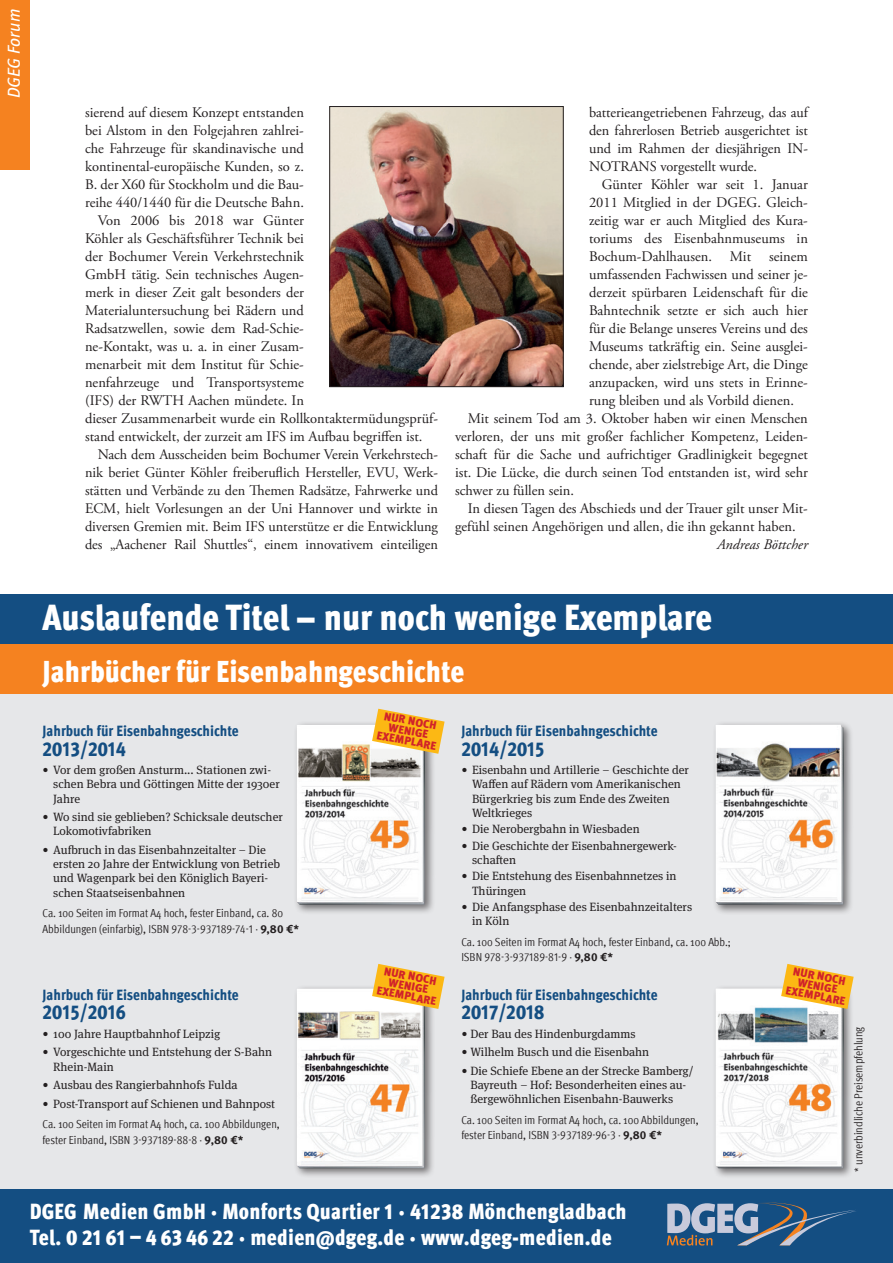
<style>
.page{position:relative;width:893px;height:1263px;background:#fff}
.page>*{position:absolute;margin:0;border:0;box-sizing:border-box;transform-origin:0 0}
.Sparte{font:900 condensed 36px "Meta Pro";color:#fff}
.Sparte-2{font:900 condensed 30px "Meta Pro";color:#fff}
.t1{font:900 condensed 21.75px "Meta Pro";letter-spacing:.01em;color:#fff}
.VP_Buchtitel_Meta{font:800 condensed 20.25px "Meta Pro";color:#144e82}
.t2{font:italic 17.25px "Meta Pro";color:#fff}
.VP_Buchtitel_Meta-2{font:800 condensed 15px "Meta Pro";color:#144e82}
.FT{font:14.7px/18px "Adobe Garamond Pro";color:#231f20;text-align:justify}
.FT-2{font:italic 14.7px "Adobe Garamond Pro";letter-spacing:.005em;color:#231f20}
.VP_FT_Jahrbücher{font:12px/14.2px "Meta Serif Pro";color:#231f20}
.VP_Stats_Meta{font:condensed 11.7px/15.3px "Meta Pro";color:#231f20}
.t3{font:900 11.25px/10.1px "Meta Pro";color:#d1232a;text-align:center}
.s1{font-weight:700;font-stretch:normal}
</style>
<div class="page">
<div style="left:0;top:0;width:30px;height:170px;background:#f58220"></div>
<div style="left:0;top:656px;width:893px;height:564px;background:#e6e7e9"></div>
<img style="left:331px;top:108px;width:230px;height:277px">
<div style="left:329px;top:106px;width:234px;height:281px;border:1px solid #231f20"></div>
<div style="left:0;top:644px;width:893px;height:50px;background:#f58220"></div>
<div style="left:0;top:594px;width:893px;height:50px;background:#144e82"></div>
<div style="left:293px;top:721px;width:142px;height:194px;background:#231f20;opacity:.6"></div>
<img style="left:297px;top:725px;width:128px;height:180px">
<div style="left:293px;top:985px;width:142px;height:194px;background:#231f20;opacity:.6"></div>
<img style="left:297px;top:988px;width:128px;height:180px">
<div style="left:712px;top:985px;width:142px;height:194px;background:#231f20;opacity:.6"></div>
<img style="left:716px;top:988px;width:128px;height:180px">
<div style="left:712px;top:721px;width:142px;height:194px;background:#231f20;opacity:.6"></div>
<img style="left:716px;top:725px;width:128px;height:180px">
<svg style="left:372px;top:964px;width:73px;height:45px"></svg>
<svg style="left:781px;top:964px;width:73px;height:45px"></svg>
<svg style="left:372px;top:709px;width:73px;height:45px"></svg>
<div style="left:0;top:1189px;width:893px;height:74px;background:#144e82"></div>
<svg style="left:667px;top:1202px;width:189px;height:43px"></svg>
<p class="t2" style="left:1px;top:98px;width:91px;rotate:-90deg">DGEG Forum</p>
<p class="FT" style="left:85px;top:104px;width:220px">sierend auf diesem Konzept entstanden bei Alstom in den Folgejahren zahlrei&shy;che Fahrzeuge für skandinavische und kontinental-europäische Kunden, so z.<br>B. der X60 für Stockholm und die Bau&shy;reihe 440/1440 für die Deutsche Bahn.</p>
<p class="FT" style="left:85px;top:212px;width:354px;text-align:left;text-indent:13px">Von 2006 bis 2018 war Günter<br>Köhler als Geschäftsführer Technik bei<br>der Bochumer Verein Verkehrstechnik<br>GmbH tätig. Sein technisches Augen-<br>merk in dieser Zeit galt besonders der<br>Materialuntersuchung bei Rädern und<br>Radsatzwellen, sowie dem Rad-Schie-<br>ne-Kontakt, was u. a. in einer Zusam-<br>menarbeit mit dem Institut für Schie-<br>nenfahrzeuge und Transportsysteme<br>(IFS) der RWTH Aachen mündete. In<br>dieser Zusammenarbeit wurde ein Rollkontaktermüdungsprüf&shy;stand entwickelt, der zurzeit am IFS im Aufbau begriffen ist.</p>
<p class="FT" style="left:85px;top:446px;width:354px;text-indent:13px">Nach dem Ausscheiden beim Bochumer Verein Verkehrstech&shy;nik beriet Günter Köhler freiberuflich Hersteller, EVU, Werk&shy;stätten und Verbände zu den Themen Radsätze, Fahrwerke und ECM, hielt Vorlesungen an der Uni Hannover und wirkte in diversen Gremien mit. Beim IFS unterstütze er die Entwicklung des „Aachener Rail Shuttles“, einem innovativem einteiligen</p>
<p class="FT" style="left:589px;top:104px;width:220px">batterieangetriebenen Fahrzeug, das auf den fahrerlosen Betrieb ausgerichtet ist und im Rahmen der diesjährigen IN-NOTRANS vorgestellt wurde.</p>
<p class="FT" style="left:589px;top:176px;width:220px;text-indent:13px">Günter Köhler war seit 1. Januar 2011 Mitglied in der DGEG. Gleich&shy;zeitig war er auch Mitglied des Kura&shy;toriums des Eisenbahnmuseums in Bochum-Dahlhausen. Mit seinem umfassenden Fachwissen und seiner je&shy;derzeit spürbaren Leidenschaft für die Bahntechnik setzte er sich auch hier für die Belange unseres Vereins und des Museums tatkräftig ein. Seine ausglei&shy;chende, aber zielstrebige Art, die Dinge anzupacken, wird uns stets in Erinne&shy;rung bleiben und als Vorbild dienen.</p>
<p class="FT" style="left:455px;top:410px;width:354px;text-indent:13px">Mit seinem Tod am 3. Oktober haben wir einen Menschen verloren, der uns mit großer fachlicher Kompetenz, Leiden&shy;schaft für die Sache und aufrichtiger Gradlinigkeit begegnet ist. Die Lücke, die durch seinen Tod entstanden ist, wird sehr schwer zu füllen sein.</p>
<p class="FT" style="left:455px;top:500px;width:354px;text-indent:13px">In diesen Tagen des Abschieds und der Trauer gilt unser Mit&shy;gefühl seinen Angehörigen und allen, die ihn gekannt haben.</p>
<p class="FT-2" style="left:717px;top:535px;width:92px">Andreas Böttcher</p>
<p class="Sparte" style="left:43px;top:589px;width:671px">Auslaufende Titel – nur noch wenige Exemplare</p>
<p class="Sparte-2" style="left:43px;top:647px;width:423px">Jahrbücher für Eisenbahngeschichte</p>
<p class="VP_Buchtitel_Meta-2" style="left:43px;top:719px;width:198px">Jahrbuch für Eisenbahngeschichte</p>
<p class="VP_Buchtitel_Meta" style="left:43px;top:733px;width:85px">2013/2014</p>
<p class="VP_FT_Jahrbücher" style="left:53px;top:762px;width:228px;text-indent:-11px">• Vor dem großen Ansturm... Stationen zwi&shy;schen Bebra und Göttingen Mitte der 1930er<br>Jahre</p>
<p class="VP_FT_Jahrbücher" style="left:53px;top:809px;width:231px;text-indent:-11px">• Wo sind sie geblieben? Schicksale deutscher<br>Lokomotivfabriken</p>
<p class="VP_FT_Jahrbücher" style="left:53px;top:842px;width:229px;text-indent:-11px">• Aufbruch in das Eisenbahnzeitalter – Die ersten 20 Jahre der Entwicklung von Betrieb und Wagenpark bei den Königlich Bayeri&shy;schen Staatseisenbahnen</p>
<p class="VP_Stats_Meta" style="left:43px;top:905px;width:258px">Ca. 100 Seiten im Format A4 hoch, fester Einband, ca. 80<br>Abbildungen (einfarbig), ISBN 978-3-937189-74-1 · <span class="s1">9,80 €*</span></p>
<p class="t3" style="left:382px;top:710px;width:62px;rotate:11deg">NUR NOCH<br>WENIGE<br>EXEMPLARE</p>
<p class="VP_Buchtitel_Meta-2" style="left:461px;top:719px;width:198px">Jahrbuch für Eisenbahngeschichte</p>
<p class="VP_Buchtitel_Meta" style="left:461px;top:733px;width:85px">2014/2015</p>
<p class="VP_FT_Jahrbücher" style="left:472px;top:762px;width:218px;text-indent:-11px">• Eisenbahn und Artillerie – Geschichte der<br>Waffen auf Rädern vom Amerikanischen<br>Bürgerkrieg bis zum Ende des Zweiten<br>Weltkrieges</p>
<p class="VP_FT_Jahrbücher" style="left:461px;top:821px;width:180px">• Die Nerobergbahn in Wiesbaden</p>
<p class="VP_FT_Jahrbücher" style="left:472px;top:838px;width:206px;text-indent:-11px">• Die Geschichte der Eisenbahnergewerk&shy;schaften</p>
<p class="VP_FT_Jahrbücher" style="left:472px;top:868px;width:206px;text-indent:-11px">• Die Entstehung des Eisenbahnnetzes in<br>Thüringen</p>
<p class="VP_FT_Jahrbücher" style="left:472px;top:899px;width:222px;text-indent:-11px">• Die Anfangsphase des Eisenbahnzeitalters in Köln</p>
<p class="VP_Stats_Meta" style="left:461px;top:933px;width:271px">Ca. 100 Seiten im Format A4 hoch, fester Einband, ca. 100 Abb.;<br>ISBN 978-3-937189-81-9 · <span class="s1">9,80 €*</span></p>
<p class="VP_Buchtitel_Meta-2" style="left:43px;top:983px;width:198px">Jahrbuch für Eisenbahngeschichte</p>
<p class="VP_Buchtitel_Meta" style="left:43px;top:997px;width:85px">2015/2016</p>
<p class="VP_FT_Jahrbücher" style="left:43px;top:1026px;width:179px">• 100 Jahre Hauptbahnhof Leipzig</p>
<p class="VP_FT_Jahrbücher" style="left:53px;top:1044px;width:221px;text-indent:-11px">• Vorgeschichte und Entstehung der S-Bahn<br>Rhein-Main</p>
<p class="VP_FT_Jahrbücher" style="left:43px;top:1077px;width:197px">• Ausbau des Rangierbahnhofs Fulda</p>
<p class="VP_FT_Jahrbücher" style="left:43px;top:1096px;width:234px">• Post-Transport auf Schienen und Bahnpost</p>
<p class="VP_Stats_Meta" style="left:43px;top:1116px;width:239px">Ca. 100 Seiten im Format A4 hoch, ca. 100 Abbildungen, fester Einband, ISBN 3-937189-88-8 · <span class="s1">9,80 €*</span></p>
<p class="t3" style="left:382px;top:965px;width:62px;rotate:11deg">NUR NOCH<br>WENIGE<br>EXEMPLARE</p>
<p class="t3" style="left:791px;top:965px;width:62px;rotate:11deg">NUR NOCH<br>WENIGE<br>EXEMPLARE</p>
<p class="VP_Buchtitel_Meta-2" style="left:461px;top:983px;width:198px">Jahrbuch für Eisenbahngeschichte</p>
<p class="VP_Buchtitel_Meta" style="left:461px;top:997px;width:84px">2017/2018</p>
<p class="VP_FT_Jahrbücher" style="left:461px;top:1026px;width:176px">• Der Bau des Hindenburgdamms</p>
<p class="VP_FT_Jahrbücher" style="left:461px;top:1044px;width:189px">• Wilhelm Busch und die Eisenbahn</p>
<p class="VP_FT_Jahrbücher" style="left:470px;top:1063px;width:225px;text-indent:-9px">• Die Schiefe Ebene an der Strecke Bamberg/<br>Bayreuth – Hof: Besonderheiten eines au&shy;ßergewöhnlichen Eisenbahn-Bauwerks</p>
<p class="VP_Stats_Meta" style="left:461px;top:1111px;width:239px">Ca. 100 Seiten im Format A4 hoch, ca. 100 Abbildungen, fester Einband, ISBN 3-937189-96-3 · <span class="s1">9,80 €*</span></p>
<p class="VP_Stats_Meta" style="left:850px;top:1172px;width:147px;rotate:-90deg">* unverbindliche Preisempfehlung</p>
<p class="t1" style="left:30px;top:1194px;width:598px">DGEG Medien GmbH · Monforts Quartier 1 · 41238 Mönchengladbach</p>
<p class="t1" style="left:30px;top:1220px;width:583px">Tel. 0 21 61 – 4 63 46 22 · medien@dgeg.de · www.dgeg-medien.de</p>
</div>
